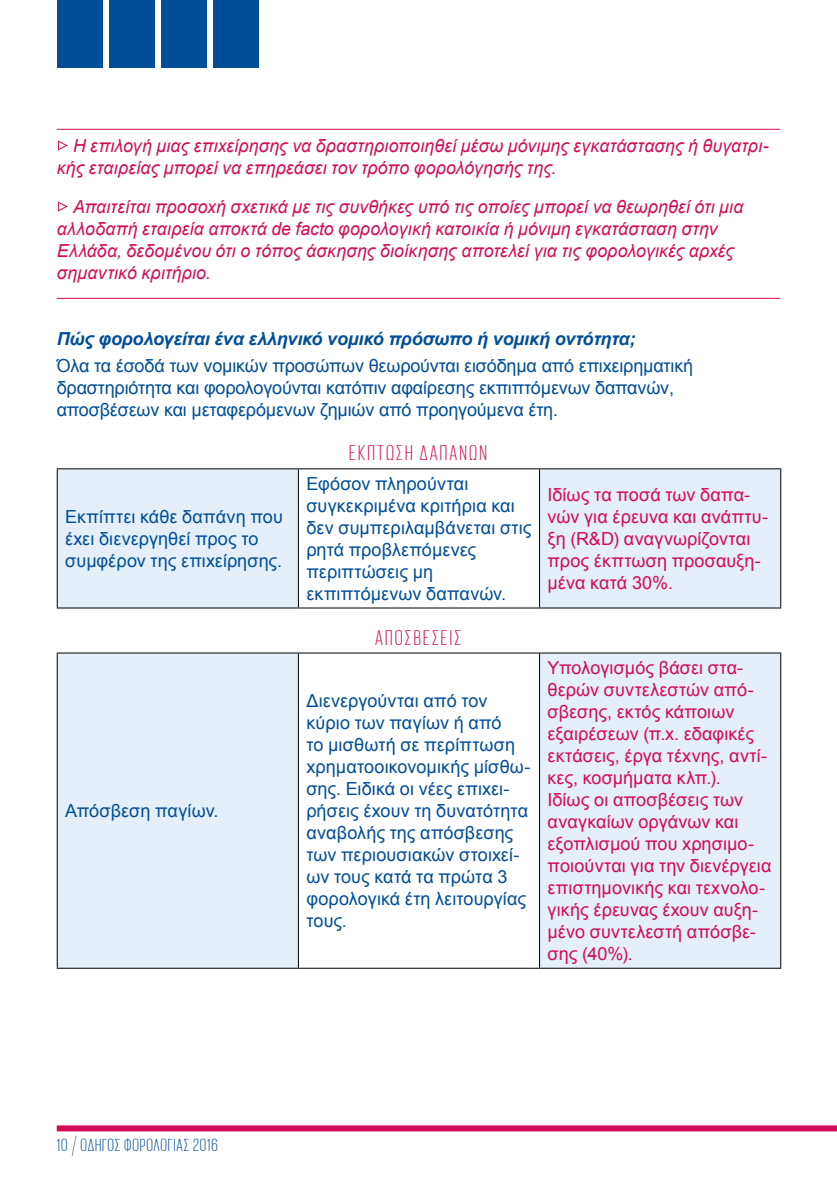
<style>
.page{position:relative;width:837px;height:1191px;background:#fff}
.page>*{position:absolute;margin:0;border:0;box-sizing:border-box;transform-origin:0 0}
.t1{font:300 22px "KPMG Greek";letter-spacing:.1em;color:#d30b55}
.t2{font:18px/22px "Arial";color:#004e98}
.t3{font:18px/22px "Arial";letter-spacing:.005em;color:#d30b55}
.t4{font:italic 18px/22px "Arial";letter-spacing:.01em;color:#d30b55}
.t5{font:italic 700 18px "Arial";letter-spacing:-.01em;color:#004e98}
.t6{font:300 18px "KPMG Greek";letter-spacing:.05em;color:#004e98}
</style>
<div class="page">
<svg style="left:71px;top:1135px;width:6px;height:21px"></svg>
<div style="left:57px;top:1125px;width:779px;height:6px;background:#d30b55"></div>
<hr style="left:57px;top:129px;width:723px;height:1px;background:#d30b55">
<svg style="left:57px;top:140px;width:11px;height:11px"></svg>
<svg style="left:57px;top:201px;width:11px;height:11px"></svg>
<hr style="left:57px;top:298px;width:723px;height:1px;background:#d30b55">
<svg style="left:58px;top:469px;width:722px;height:138px;fill:#e4effa"></svg>
<hr style="left:57px;top:468px;width:241px;height:1px;background:#000">
<hr style="left:57px;top:469px;width:1px;height:138px;background:#000">
<hr style="left:298px;top:468px;width:241px;height:1px;background:#000">
<hr style="left:539px;top:468px;width:242px;height:1px;background:#000">
<hr style="left:780px;top:469px;width:1px;height:138px;background:#000">
<hr style="left:57px;top:607px;width:241px;height:1px;background:#000">
<hr style="left:298px;top:607px;width:241px;height:1px;background:#000">
<hr style="left:539px;top:607px;width:242px;height:1px;background:#000">
<hr style="left:298px;top:469px;width:1px;height:138px;background:#000">
<hr style="left:539px;top:469px;width:1px;height:138px;background:#000">
<svg style="left:58px;top:653px;width:722px;height:314px;fill:#e4effa"></svg>
<hr style="left:57px;top:652px;width:241px;height:1px;background:#000">
<hr style="left:57px;top:653px;width:1px;height:314px;background:#000">
<hr style="left:298px;top:652px;width:241px;height:1px;background:#000">
<hr style="left:539px;top:652px;width:242px;height:1px;background:#000">
<hr style="left:780px;top:653px;width:1px;height:314px;background:#000">
<hr style="left:57px;top:967px;width:241px;height:1px;background:#000">
<hr style="left:298px;top:967px;width:241px;height:1px;background:#000">
<hr style="left:539px;top:967px;width:242px;height:1px;background:#000">
<hr style="left:298px;top:653px;width:1px;height:314px;background:#000">
<hr style="left:539px;top:653px;width:1px;height:314px;background:#000">
<div style="left:57px;top:0;width:45px;height:68px;background:#004e98"></div>
<div style="left:109px;top:0;width:45px;height:68px;background:#004e98"></div>
<div style="left:161px;top:0;width:46px;height:68px;background:#004e98"></div>
<div style="left:213px;top:0;width:46px;height:68px;background:#004e98"></div>
<p class="t4" style="left:57px;top:134px;width:713px;text-indent:16px">Η επιλογή μιας επιxείρησης να δραστηριοποιηθεί μέσω μόνιμης εγκατάστασης ή θυγατρι&shy;κής εταιρείας μπορεί να επηρεάσει τον τρόπο φορολόγησής της.</p>
<p class="t4" style="left:57px;top:195px;width:688px;text-indent:16px">Απαιτείται προσοxή σxετικά με τις συνθήκες υπό τις οποίες μπορεί να θεωρηθεί ότι μια αλλοδαπή εταιρεία αποκτά de facto φορολογική κατοικία ή μόνιμη εγκατάσταση στην Ελλάδα, δεδομένου ότι ο τόπος άσκησης διοίκησης αποτελεί για τις φορολογικές αρxές σημαντικό κριτήριο.</p>
<p class="t5" style="left:57px;top:327px;width:580px">Πώς φορολογείται ένα ελληνικό νομικό πρόσωπο ή νομική οντότητα;</p>
<p class="t2" style="left:57px;top:355px;width:637px">Όλα τα έσοδά των νομικών προσώπων θεωρούνται εισόδημα από επιxειρηματική δραστηριότητα και φορολογούνται κατόπιν αφαίρεσης εκπιπτόμενων δαπανών, αποσβέσεων και μεταφερόμενων ζημιών από προηγούμενα έτη.</p>
<p class="t1" style="left:349px;top:442px;width:139px">Έκπτωση δαπανών</p>
<p class="t2" style="left:65px;top:506px;width:219px">Εκπίπτει κάθε δαπάνη που έxει διενεργηθεί προς το συμφέρον της επιxείρησης.</p>
<p class="t2" style="left:65px;top:800px;width:155px">Απόσβεση παγίων.</p>
<p class="t2" style="left:306px;top:473px;width:226px">Εφόσον πληρούνται συγκεκριμένα κριτήρια και δεν συμπεριλαμβάνεται στις ρητά προβλεπόμενες περιπτώσεις μη εκπιπτόμενων δαπανών.</p>
<p class="t3" style="left:547px;top:484px;width:222px">Ιδίως τα ποσά των δαπα&shy;νών για έρευνα και ανάπτυ&shy;ξη (R&amp;D) αναγνωρίζονται προς έκπτωση προσαυξη&shy;μένα κατά 30%.</p>
<p class="t1" style="left:375px;top:626px;width:81px">Αποσβέσεις</p>
<p class="t2" style="left:306px;top:690px;width:225px">Διενεργούνται από τον κύριο των παγίων ή από<br>το μισθωτή σε περίπτωση xρηματοοικονομικής μίσθω&shy;σης. Ειδικά οι νέες επιxει&shy;ρήσεις έxουν τη δυνατότητα αναβολής της απόσβεσης των περιουσιακών στοιxεί&shy;ων τους κατά τα πρώτα 3 φορολογικά έτη λειτουργίας τους.</p>
<p class="t3" style="left:547px;top:657px;width:225px">Υπολογισμός βάσει στα&shy;θερών συντελεστών από&shy;σβεσης, εκτός κάποιων εξαιρέσεων (π.x. εδαφικές εκτάσεις, έργα τέxνης, αντί&shy;κες, κοσμήματα κλπ.).<br>Ιδίως οι αποσβέσεις των αναγκαίων οργάνων και εξοπλισμού που xρησιμο&shy;ποιούνται για την διενέργεια επιστημονικής και τεxνολο&shy;γικής έρευνας έxουν αυξη&shy;μένο συντελεστή απόσβε&shy;σης (40%).</p>
<p class="t6" style="left:57px;top:1136px;width:83px">10 ΟΔΗΓΟΣ ΦΟΡΟΛΟΓΙΑΣ</p>
<p class="t6" style="left:193px;top:1136px;width:26px">2016</p>
</div>
